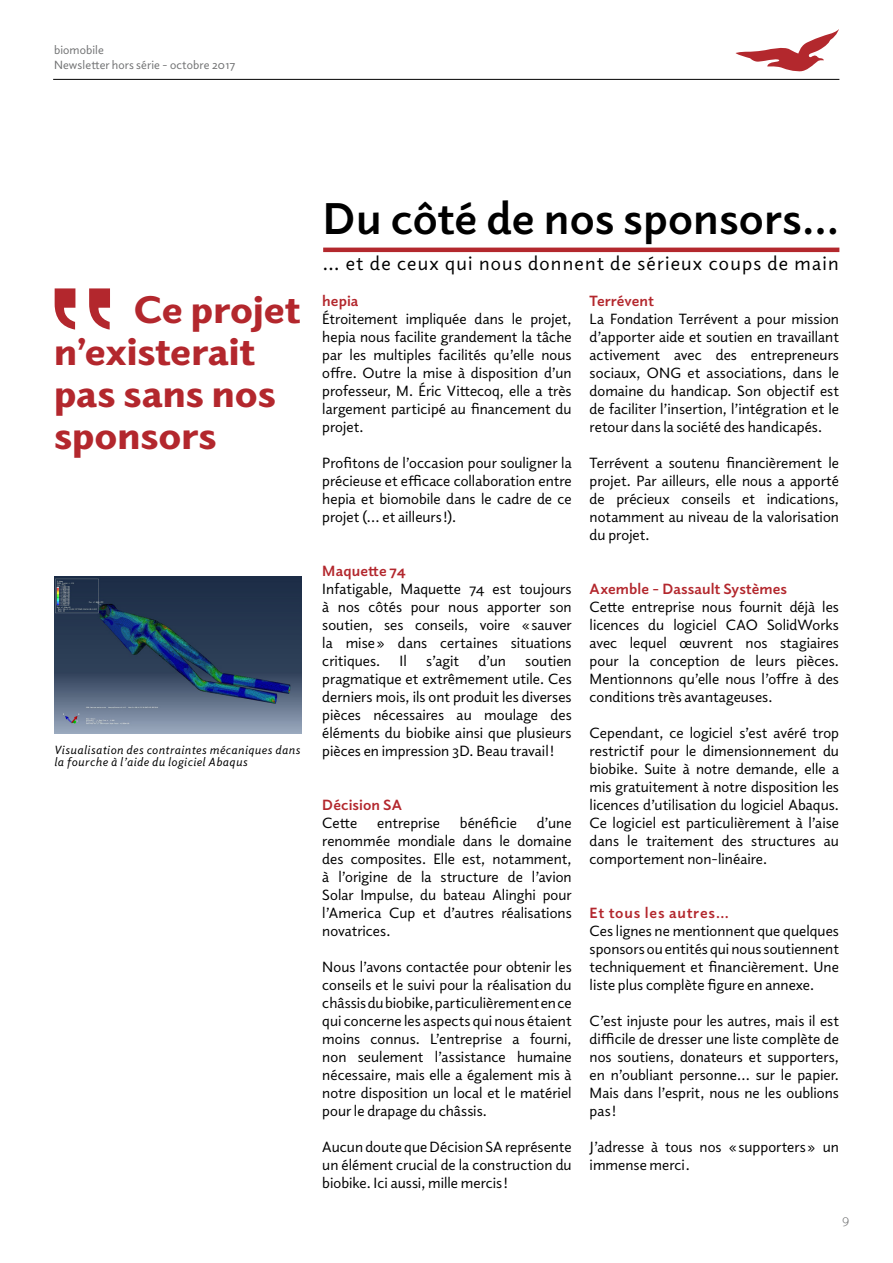
<style>
.page{position:relative;width:893px;height:1263px;background:#fff}
.page>*{position:absolute;margin:0;border:0;box-sizing:border-box;transform-origin:0 0}
.t1{font:700 150px "Helvetica";color:#b3272d}
.t2{font:700 45px "Elido";letter-spacing:.005em;color:#000}
.t3{font:900 39px/42px "Elido";color:#b3272d}
.t4{font:19.5px "Elido";letter-spacing:.065em;color:#000}
.t5{font:15px/18px "Elido";color:#000;text-align:justify}
.t6{font:700 15px "Elido";letter-spacing:.005em;color:#b3272d}
.t7{font:700 15px "Elido";letter-spacing:.055em;color:#b3272d}
.t8{font:300 13.5px "Elido";color:#707172}
.t9{font:italic 12px/12px "Elido";letter-spacing:.04em;color:#000}
.t10{font:12px/14.4px "Elido";letter-spacing:.01em;color:#707172}
</style>
<div class="page">
<svg style="left:735px;top:29px;width:104px;height:42px"></svg>
<hr style="left:53px;top:79px;width:786px;height:1px;background:#000">
<hr style="left:323px;top:248px;width:516px;height:4px;background:#b3282d">
<img style="left:54px;top:576px;width:247px;height:157px">
<p class="t10" style="left:54px;top:43px;width:183px">biomobile<br>Newsletter hors série - octobre 2017</p>
<h1 class="t1" style="left:44px;top:222px;width:77px">‟</h1>
<h3 class="t3" style="left:54px;top:287px;width:248px;text-indent:80px">Ce projet n’existerait pas sans nos sponsors</h3>
<p class="t9" style="left:54px;top:743px;width:248px">Visualisation des contraintes mécaniques dans la fourche à l’aide du logiciel Abaqus</p>
<h2 class="t2" style="left:323px;top:188px;width:518px">Du côté de nos sponsors...</h2>
<h3 class="t4" style="left:323px;top:250px;width:517px">… et de ceux qui nous donnent de sérieux coups de main</h3>
<p class="t6" style="left:322px;top:291px;width:38px">hepia</p>
<p class="t5" style="left:322px;top:309px;width:251px">Étroitement impliquée dans le projet, hepia nous facilite grandement la tâche par les multiples facilités qu’elle nous offre. Outre la mise à disposition d’un professeur, M. Éric Vittecoq, elle a très largement participé au financement du projet.</p>
<p class="t5" style="left:322px;top:453px;width:251px">Profitons de l’occasion pour souligner la précieuse et efficace collaboration entre hepia et biomobile dans le cadre de ce projet (… et ailleurs !).</p>
<p class="t6" style="left:322px;top:561px;width:85px">Maquette 74</p>
<p class="t5" style="left:322px;top:579px;width:251px">Infatigable, Maquette 74 est toujours à nos côtés pour nous apporter son soutien, ses conseils, voire « sauver la mise » dans certaines situations critiques.</p>
<p class="t5" style="left:400px;top:651px;width:9px">Il</p>
<p class="t5" style="left:426px;top:651px;width:34px">s’agit</p>
<p class="t5" style="left:478px;top:651px;width:29px">d’un</p>
<p class="t5" style="left:322px;top:651px;width:251px;text-indent:203px">soutien pragmatique et extrêmement utile. Ces derniers mois, ils ont produit les diverses pièces nécessaires au moulage des éléments du biobike ainsi que plusieurs pièces en impression 3D. Beau travail !</p>
<p class="t6" style="left:322px;top:795px;width:81px">Décision SA</p>
<p class="t5" style="left:322px;top:813px;width:37px">Cette</p>
<p class="t5" style="left:377px;top:813px;width:64px">entreprise</p>
<p class="t5" style="left:460px;top:813px;width:59px">bénéficie</p>
<p class="t5" style="left:322px;top:813px;width:251px;text-indent:215px">d’une renommée mondiale dans le domaine des composites. Elle est, notamment, à l’origine de la structure de l’avion Solar Impulse, du bateau Alinghi pour l’America Cup et d’autres réalisations novatrices.</p>
<p class="t5" style="left:322px;top:957px;width:251px">Nous l’avons contactée pour obtenir les conseils et le suivi pour la réalisation du châssis du biobike, particulièrement en ce qui concerne les aspects qui nous étaient moins connus. L’entreprise a fourni, non seulement l’assistance humaine nécessaire, mais elle a également mis à notre disposition un local et le matériel pour le drapage du châssis.</p>
<p class="t5" style="left:322px;top:1137px;width:251px">Aucun doute que Décision SA représente un élément crucial de la construction du biobike. Ici aussi, mille mercis !</p>
<p class="t6" style="left:590px;top:291px;width:66px">Terrévent</p>
<p class="t5" style="left:590px;top:309px;width:251px">La Fondation Terrévent a pour mission d’apporter aide et soutien en travaillant activement avec des entrepreneurs sociaux, ONG et associations, dans le domaine du handicap. Son objectif est de faciliter l’insertion, l’intégration et le retour dans la société des handicapés.</p>
<p class="t5" style="left:590px;top:453px;width:251px">Terrévent a soutenu financièrement le projet. Par ailleurs, elle nous a apporté de précieux conseils et indications, notamment au niveau de la valorisation du projet.</p>
<p class="t6" style="left:590px;top:579px;width:199px">Axemble - Dassault Systèmes</p>
<p class="t5" style="left:590px;top:597px;width:251px">Cette entreprise nous fournit déjà les licences du logiciel CAO SolidWorks avec lequel œuvrent nos stagiaires pour la conception de leurs pièces.<br>Mentionnons qu’elle nous l’offre à des conditions très avantageuses.</p>
<p class="t5" style="left:590px;top:723px;width:251px">Cependant, ce logiciel s’est avéré trop restrictif pour le dimensionnement du biobike. Suite à notre demande, elle a mis gratuitement à notre disposition les licences d’utilisation du logiciel Abaqus.<br>Ce logiciel est particulièrement à l’aise dans le traitement des structures au comportement non-linéaire.</p>
<p class="t7" style="left:590px;top:903px;width:141px">Et tous les autres…</p>
<p class="t5" style="left:590px;top:921px;width:251px">Ces lignes ne mentionnent que quelques sponsors ou entités qui nous soutiennent techniquement et financièrement. Une liste plus complète figure en annexe.</p>
<p class="t5" style="left:590px;top:1011px;width:251px">C’est injuste pour les autres, mais il est difficile de dresser une liste complète de nos soutiens, donateurs et supporters, en n’oubliant personne… sur le papier.<br>Mais dans l’esprit, nous ne les oublions pas !</p>
<p class="t5" style="left:590px;top:1137px;width:251px">J’adresse à tous nos « supporters » un immense merci .</p>
<p class="t8" style="left:842px;top:1211px;width:9px">9</p>
</div>
